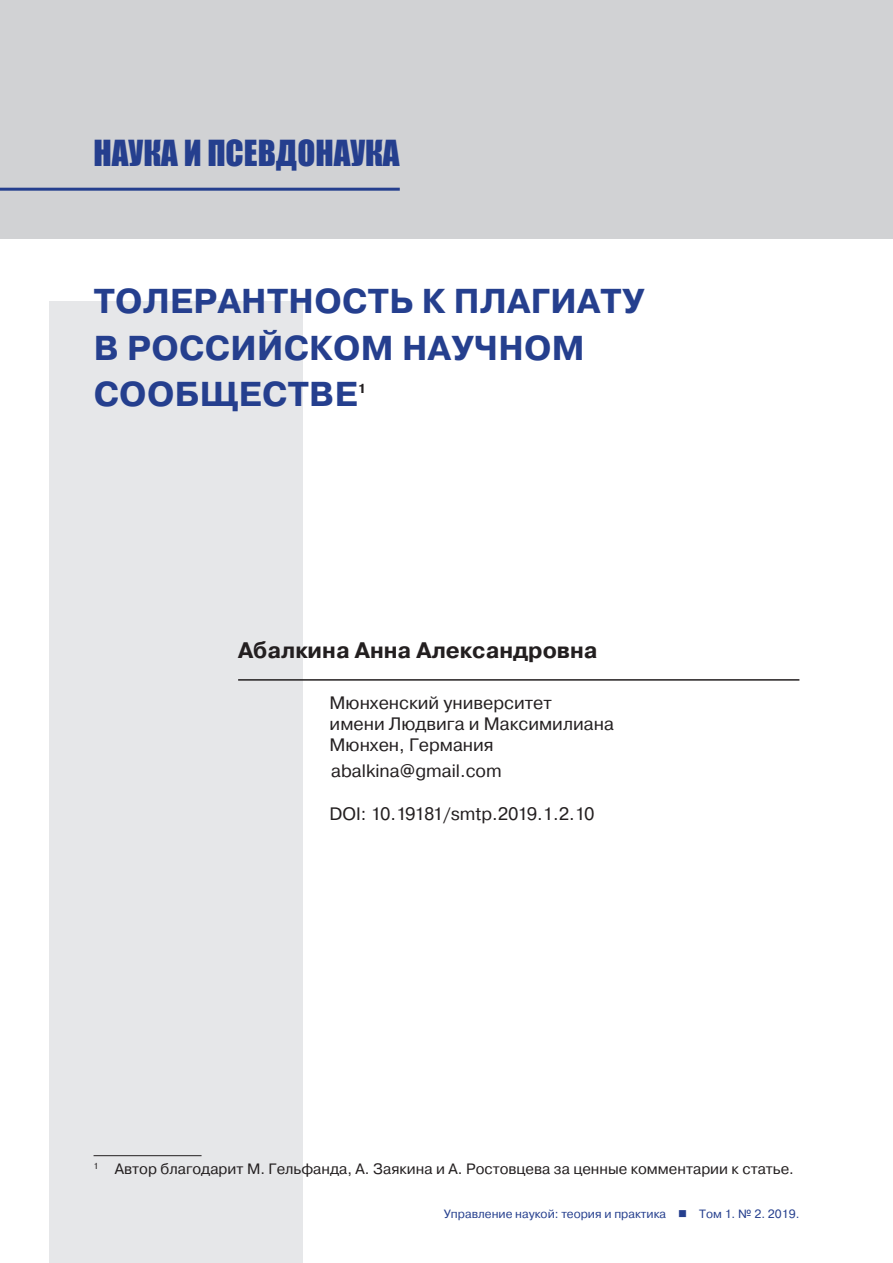
<style>
.page{position:relative;width:893px;height:1263px;background:#fff}
.page>*{position:absolute;margin:0;border:0;box-sizing:border-box;transform-origin:0 0}
.t1{font:700 34.5px/46.5px "Pragmatica";letter-spacing:.01em;color:#253f8e}
.t2{font:33px "Impact";color:#253f8e}
.t3{font:700 22.5px "Pragmatica";color:#231f20}
.t4{font:18px/21px "Pragmatica";color:#231f20}
.t5{font:18px "Pragmatica";letter-spacing:-.05em;color:#231f20}
.t6{font:15px "Pragmatica";color:#231f20}
.t7{font:700 13.05px "Pragmatica";color:#231f20}
.t8{font:12px "Pragmatica";color:#253f8e}
</style>
<div class="page">
<div style="left:50px;top:302px;width:253px;height:961px;background:#e6e7e9"></div>
<div style="left:0;top:0;width:893px;height:238px;background:#d1d2d4"></div>
<hr style="left:0;top:188px;width:400px;height:3px;background:#253f8e">
<hr style="left:94px;top:1155px;width:108px;height:1px;background:#231f20">
<hr style="left:238px;top:679px;width:561px;height:2px;background:#231f20">
<h2 class="t2" style="left:94px;top:128px;width:308px">НАУКА И ПСЕВДОНАУКА</h2>
<h1 class="t1" style="left:94px;top:279px;width:552px">ТОЛЕРАНТНОСТЬ К ПЛАГИАТУ<br>В РОССИЙСКОМ НАУЧНОМ<br>СООБЩЕСТВЕ</h1>
<p class="t7" style="left:358px;top:380px;width:10px">1</p>
<p class="t3" style="left:238px;top:635px;width:361px">Абалкина Анна Александровна</p>
<p class="t4" style="left:330px;top:692px;width:286px">Мюнхенский университет<br>имени Людвига и Максимилиана<br>Мюнхен, Германия</p>
<p class="t4" style="left:331px;top:761px;width:172px">abalkina@gmail.com</p>
<p class="t5" style="left:330px;top:802px;width:266px">DOI: 10.19181/smtp.2019.1.2.10</p>
<p class="t6" style="left:94px;top:1159px;width:702px"><sup>1</sup> Автор благодарит М. Гельфанда, А. Заякина и А. Ростовцева за ценные комментарии к статье.</p>
<p class="t8" style="left:444px;top:1206px;width:357px">Управление наукой: теория и практика ■ Том 1. № 2. 2019.</p>
</div>
